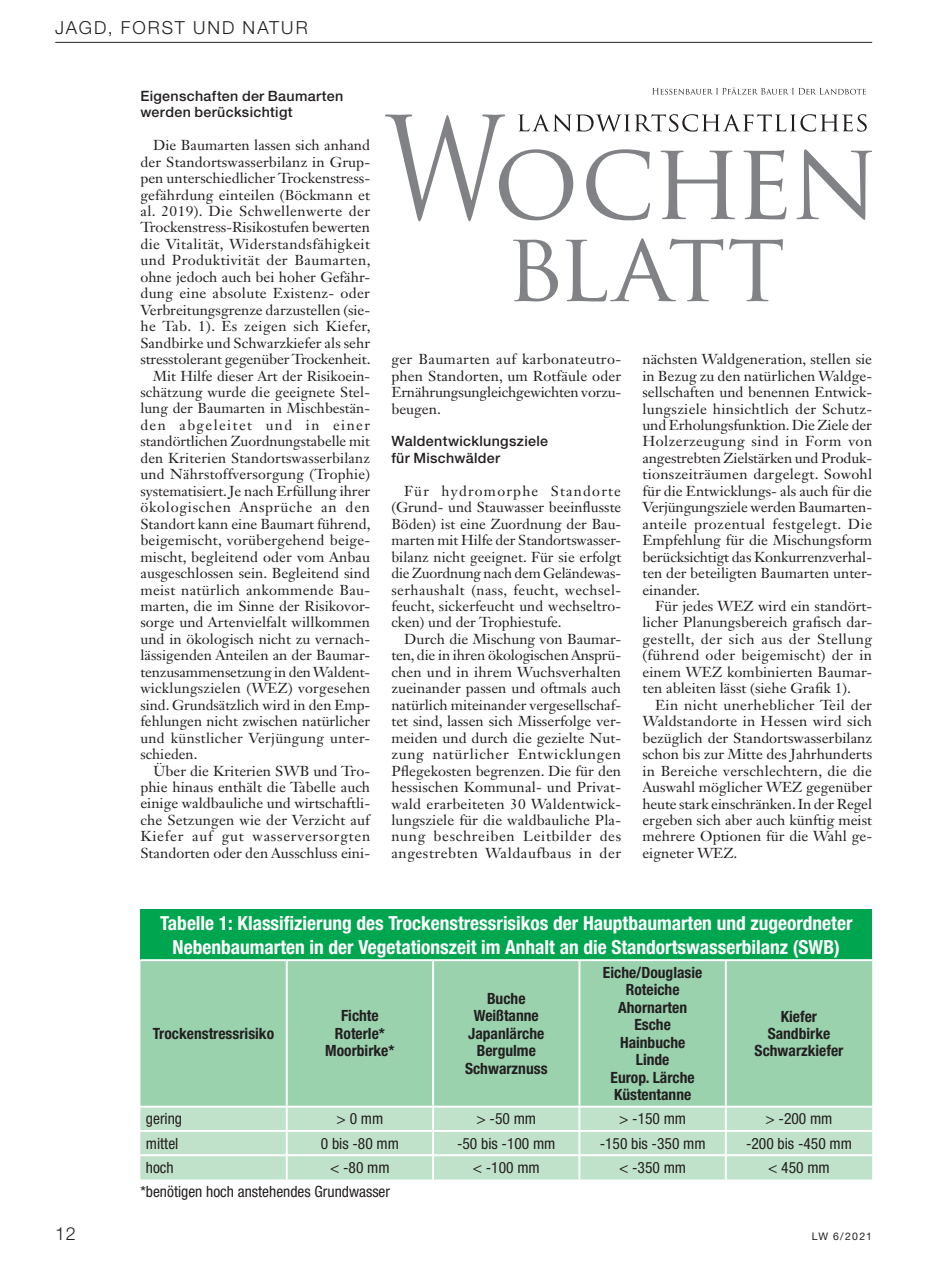
<style>
.page{position:relative;width:936px;height:1263px;background:#fff}
.page>*{position:absolute;margin:0;border:0;box-sizing:border-box;transform-origin:0 0}
.Tabelle_Head{font:700 condensed 19.35px/23.2px "Helvetica Neue LT Std";color:#fff;text-align:center}
.t1{font:300 18px "Helvetica Neue LT Std";letter-spacing:.11em;color:#231f20}
.Tabelle_Grundschrift{font:700 condensed 15.45px/17.4px "Helvetica Neue LT Std";color:#231f20;text-align:center}
.Tabelle_Grundschrift-2{font:condensed 15.45px "Helvetica Neue LT Std";color:#231f20}
.Grundschrift{font:14.25px/16.5px "Janson Text LT Std";color:#231f20;text-align:justify;scale:1.04 1}
.Grundschrift-2{font:14.25px/16.5px "Janson Text LT Std";color:#231f20;text-align:justify}
.Zwischenüberschrift{font:500 14.25px/16.5px "Helvetica Neue LT Std";letter-spacing:.025em;color:#231f20}
.t2{font:10.5px "Helvetica Neue LT Std";letter-spacing:.11em;color:#231f20}
</style>
<div class="page">
<hr style="left:55px;top:42px;width:817px;height:1px;background:#231f20">
<div style="left:140px;top:910px;width:732px;height:50px;background:#00a54f"></div>
<div style="left:140px;top:961px;width:732px;height:145px;background:#9ad2ae"></div>
<div style="left:140px;top:1107px;width:732px;height:72px;background:#c0e2ca"></div>
<hr style="left:140px;top:959px;width:147px;height:2px;background:#fff">
<hr style="left:287px;top:959px;width:146px;height:2px;background:#fff">
<hr style="left:286px;top:961px;width:2px;height:145px;background:#fff">
<hr style="left:433px;top:959px;width:146px;height:2px;background:#fff">
<hr style="left:432px;top:961px;width:2px;height:145px;background:#fff">
<hr style="left:579px;top:959px;width:146px;height:2px;background:#fff">
<hr style="left:578px;top:961px;width:2px;height:145px;background:#fff">
<hr style="left:725px;top:959px;width:147px;height:2px;background:#fff">
<hr style="left:724px;top:961px;width:2px;height:145px;background:#fff">
<hr style="left:286px;top:1107px;width:2px;height:23px;background:#fff">
<hr style="left:432px;top:1107px;width:2px;height:23px;background:#fff">
<hr style="left:578px;top:1107px;width:2px;height:23px;background:#fff">
<hr style="left:724px;top:1107px;width:2px;height:23px;background:#fff">
<hr style="left:140px;top:1130px;width:147px;height:2px;background:#fff">
<hr style="left:287px;top:1130px;width:146px;height:2px;background:#fff">
<hr style="left:286px;top:1132px;width:2px;height:22px;background:#fff">
<hr style="left:433px;top:1130px;width:146px;height:2px;background:#fff">
<hr style="left:432px;top:1132px;width:2px;height:22px;background:#fff">
<hr style="left:579px;top:1130px;width:146px;height:2px;background:#fff">
<hr style="left:578px;top:1132px;width:2px;height:22px;background:#fff">
<hr style="left:725px;top:1130px;width:147px;height:2px;background:#fff">
<hr style="left:724px;top:1132px;width:2px;height:22px;background:#fff">
<hr style="left:140px;top:1154px;width:147px;height:2px;background:#fff">
<hr style="left:287px;top:1154px;width:146px;height:2px;background:#fff">
<hr style="left:286px;top:1156px;width:2px;height:23px;background:#fff">
<hr style="left:433px;top:1154px;width:146px;height:2px;background:#fff">
<hr style="left:432px;top:1156px;width:2px;height:23px;background:#fff">
<hr style="left:579px;top:1154px;width:146px;height:2px;background:#fff">
<hr style="left:578px;top:1156px;width:2px;height:23px;background:#fff">
<hr style="left:725px;top:1154px;width:147px;height:2px;background:#fff">
<hr style="left:724px;top:1156px;width:2px;height:23px;background:#fff">
<svg style="left:385px;top:114px;width:487px;height:107px"></svg>
<svg style="left:513px;top:238px;width:269px;height:63px"></svg>
<svg style="left:518px;top:114px;width:348px;height:18px"></svg>
<svg style="left:652px;top:88px;width:213px;height:7px"></svg>
<p class="t1" style="left:55px;top:17px;width:254px">JAGD, FORST UND NATUR</p>
<p class="Zwischenüberschrift" style="left:140px;top:87px;width:204px">Eigenschaften der Baumarten werden berücksichtigt</p>
<p class="Grundschrift" style="left:140px;top:137px;width:223px;text-indent:13px">Die Baumarten lassen sich anhand der Standortswasserbilanz in Grup&shy;pen unterschiedlicher Trockenstress&shy;gefährdung einteilen (Böckmann et al. 2019). Die Schwellenwerte der Trockenstress-Risikostufen bewerten die Vitalität, Widerstandsfähigkeit und Produktivität der Baumarten, ohne jedoch auch bei hoher Gefähr&shy;dung eine absolute Existenz- oder Verbreitungsgrenze darzustellen (sie&shy;he Tab. 1). Es zeigen sich Kiefer, Sandbirke und Schwarzkiefer als sehr stresstolerant gegenüber Trockenheit.</p>
<p class="Grundschrift-2" style="left:140px;top:367px;width:232px;text-indent:13px">Mit Hilfe dieser Art der Risikoein&shy;schätzung wurde die geeignete Stel&shy;lung der Baumarten in Mischbestän&shy;den abgeleitet und in einer standörtlichen Zuordnungstabelle mit den Kriterien Standortswasserbilanz und Nährstoffversorgung (Trophie) systematisiert. Je nach Erfüllung ihrer ökologischen Ansprüche an den Standort kann eine Baumart führend, beigemischt, vorübergehend beige&shy;mischt, begleitend oder vom Anbau ausgeschlossen sein. Begleitend sind meist natürlich ankommende Bau&shy;marten, die im Sinne der Risikovor&shy;sorge und Artenvielfalt willkommen und in ökologisch nicht zu vernach&shy;lässigenden Anteilen an der Baumar&shy;tenzusammensetzung in den Waldent&shy;wicklungszielen (WEZ) vorgesehen sind. Grundsätzlich wird in den Emp&shy;fehlungen nicht zwischen natürlicher und künstlicher Verjüngung unter&shy;schieden.</p>
<p class="Grundschrift" style="left:140px;top:762px;width:222px;text-indent:13px">Über die Kriterien SWB und Tro&shy;phie hinaus enthält die Tabelle auch einige waldbauliche und wirtschaftli&shy;che Setzungen wie der Verzicht auf Kiefer auf gut wasserversorgten Standorten oder den Ausschluss eini-</p>
<p class="Grundschrift" style="left:391px;top:351px;width:222px">ger Baumarten auf karbonateutro&shy;phen Standorten, um Rotfäule oder Ernährungsungleichgewichten vorzu&shy;beugen.</p>
<p class="Zwischenüberschrift" style="left:391px;top:433px;width:158px">Waldentwicklungsziele für Mischwälder</p>
<p class="Grundschrift-2" style="left:391px;top:482px;width:231px;text-indent:13px">Für hydromorphe Standorte (Grund- und Stauwasser beeinflusste Böden) ist eine Zuordnung der Bau&shy;marten mit Hilfe der Standortswasser&shy;bilanz nicht geeignet. Für sie erfolgt die Zuordnung nach dem Geländewas&shy;serhaushalt (nass, feucht, wechsel&shy;feucht, sickerfeucht und wechseltro&shy;cken) und der Trophiestufe.</p>
<p class="Grundschrift" style="left:391px;top:631px;width:222px;text-indent:13px">Durch die Mischung von Baumar&shy;ten, die in ihren ökologischen Ansprü&shy;chen und in ihrem Wuchsverhalten zueinander passen und oftmals auch natürlich miteinander vergesellschaf&shy;tet sind, lassen sich Misserfolge ver&shy;meiden und durch die gezielte Nut&shy;zung natürlicher Entwicklungen Pflegekosten begrenzen. Die für den hessischen Kommunal- und Privat&shy;wald erarbeiteten 30 Waldentwick&shy;lungsziele für die waldbauliche Pla&shy;nung beschreiben Leitbilder des angestrebten Waldaufbaus in der</p>
<p class="Grundschrift" style="left:642px;top:351px;width:222px">nächsten Waldgeneration, stellen sie in Bezug zu den natürlichen Waldge&shy;sellschaften und benennen Entwick&shy;lungsziele hinsichtlich der Schutz&shy;und Erholungsfunktion. Die Ziele der Holzerzeugung sind in Form von angestrebten Zielstärken und Produk&shy;tionszeiträumen dargelegt. Sowohl für die Entwicklungs- als auch für die Verjüngungsziele werden Baumarten&shy;anteile prozentual festgelegt. Die Empfehlung für die Mischungsform berücksichtigt das Konkurrenzverhal&shy;ten der beteiligten Baumarten unter&shy;einander.</p>
<p class="Grundschrift" style="left:642px;top:598px;width:222px;text-indent:13px">Für jedes WEZ wird ein standört&shy;licher Planungsbereich grafisch dar&shy;gestellt, der sich aus der Stellung (führend oder beigemischt) der in einem WEZ kombinierten Baumar&shy;ten ableiten lässt (siehe Grafik 1).</p>
<p class="Grundschrift" style="left:642px;top:696px;width:222px;text-indent:13px">Ein nicht unerheblicher Teil der Waldstandorte in Hessen wird sich bezüglich der Standortswasserbilanz schon bis zur Mitte des Jahrhunderts in Bereiche verschlechtern, die die Auswahl möglicher WEZ gegenüber heute stark einschränken. In der Regel ergeben sich aber auch künftig meist mehrere Optionen für die Wahl ge&shy;eigneter WEZ.</p>
<p class="Tabelle_Head" style="left:160px;top:911px;width:694px">Tabelle 1: Klassifizierung des Trockenstressrisikos der Hauptbaumarten und zugeordneter<br>Nebenbaumarten in der Vegetationszeit im Anhalt an die Standortswasserbilanz (SWB)</p>
<p class="Tabelle_Grundschrift" style="left:153px;top:1024px;width:123px">Trockenstressrisiko</p>
<p class="Tabelle_Grundschrift" style="left:325px;top:1007px;width:71px">Fichte<br>Roterle*<br>Moorbirke*</p>
<p class="Tabelle_Grundschrift" style="left:465px;top:990px;width:84px">Buche<br>Weißtanne<br>Japanlärche<br>Bergulme<br>Schwarznuss</p>
<p class="Tabelle_Grundschrift" style="left:603px;top:963px;width:101px">Eiche/Douglasie<br>Roteiche<br>Ahornarten<br>Esche<br>Hainbuche<br>Linde<br>Europ. Lärche<br>Küstentanne</p>
<p class="Tabelle_Grundschrift" style="left:754px;top:1007px;width:90px">Kiefer<br>Sandbirke<br>Schwarzkiefer</p>
<p class="Tabelle_Grundschrift-2" style="left:146px;top:1110px;width:38px">gering</p>
<p class="Tabelle_Grundschrift-2" style="left:336px;top:1110px;width:48px">&gt; 0 mm</p>
<p class="Tabelle_Grundschrift-2" style="left:476px;top:1110px;width:61px">&gt; -50 mm</p>
<p class="Tabelle_Grundschrift-2" style="left:619px;top:1110px;width:68px">&gt; -150 mm</p>
<p class="Tabelle_Grundschrift-2" style="left:765px;top:1110px;width:68px">&gt; -200 mm</p>
<p class="Tabelle_Grundschrift-2" style="left:146px;top:1134px;width:34px">mittel</p>
<p class="Tabelle_Grundschrift-2" style="left:321px;top:1134px;width:80px">0 bis -80 mm</p>
<p class="Tabelle_Grundschrift-2" style="left:457px;top:1134px;width:100px">-50 bis -100 mm</p>
<p class="Tabelle_Grundschrift-2" style="left:599px;top:1134px;width:107px">-150 bis -350 mm</p>
<p class="Tabelle_Grundschrift-2" style="left:746px;top:1134px;width:107px">-200 bis -450 mm</p>
<p class="Tabelle_Grundschrift-2" style="left:146px;top:1158px;width:29px">hoch</p>
<p class="Tabelle_Grundschrift-2" style="left:330px;top:1158px;width:61px">&lt; -80 mm</p>
<p class="Tabelle_Grundschrift-2" style="left:472px;top:1158px;width:68px">&lt; -100 mm</p>
<p class="Tabelle_Grundschrift-2" style="left:619px;top:1158px;width:68px">&lt; -350 mm</p>
<p class="Tabelle_Grundschrift-2" style="left:768px;top:1158px;width:63px">&lt; 450 mm</p>
<p class="Tabelle_Grundschrift-2" style="left:140px;top:1182px;width:251px">*benötigen hoch anstehendes Grundwasser</p>
<p class="t1" style="left:55px;top:1222px;width:22px">12</p>
<p class="t2" style="left:811px;top:1230px;width:62px">LW 6/2021</p>
</div>
